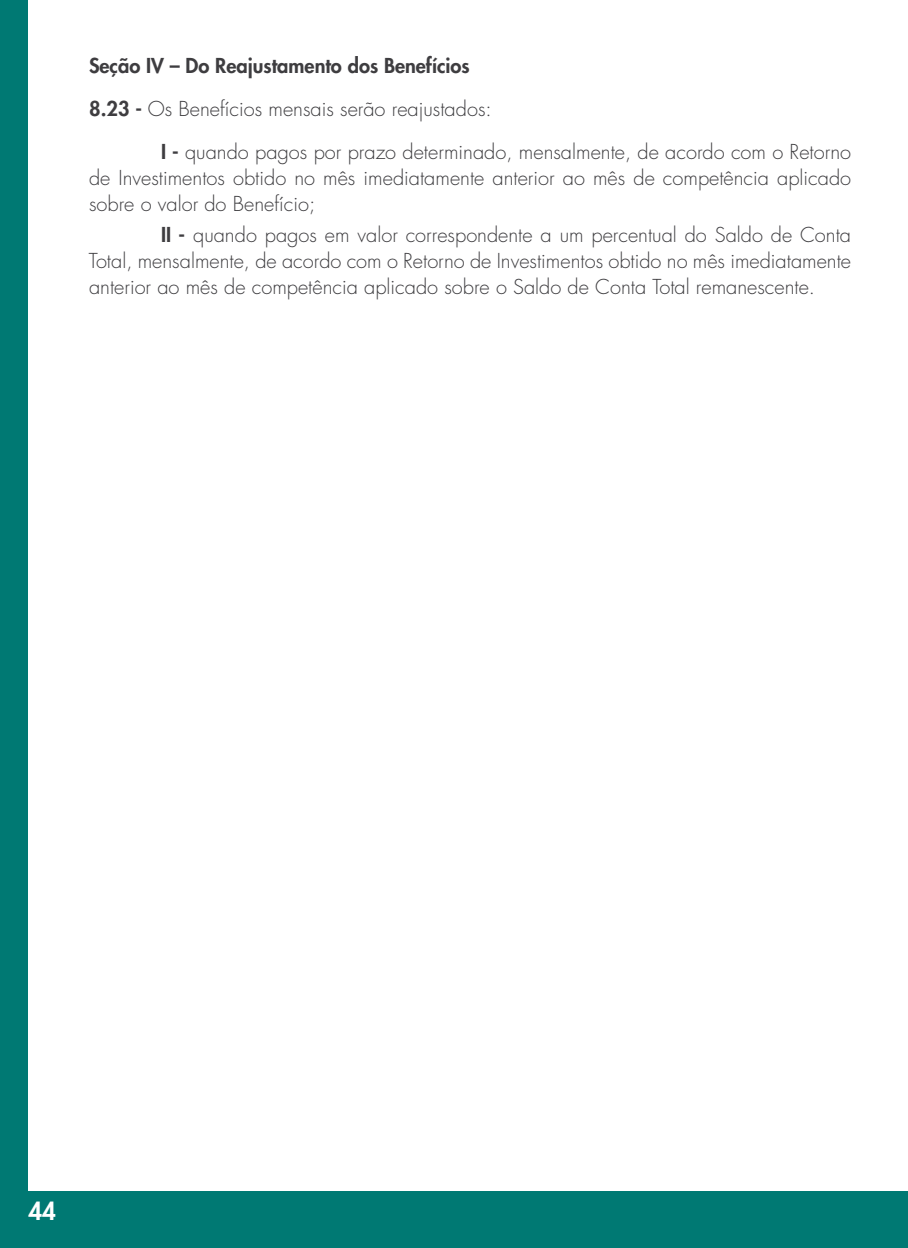
<style>
.page{position:relative;width:908px;height:1248px;background:#fff}
.page>*{position:absolute;margin:0;border:0;box-sizing:border-box;transform-origin:0 0}
.t1{font:800 24px "Futura";color:#fff}
.t2{font:300 20px/26px "Futura";color:#3e3d40}
.t3{font:800 20px "Futura";color:#3e3d40}
.s1{font-weight:800}
</style>
<div class="page">
<div style="left:0;top:0;width:28px;height:1247px;background:#007973"></div>
<div style="left:0;top:1191px;width:907px;height:56px;background:#007973"></div>
<p class="t3" style="left:89px;top:52px;width:382px">Seção IV – Do Reajustamento dos Benefícios</p>
<p class="t2" style="left:89px;top:96px;width:404px"><span class="s1">8.23 -</span> Os Benefícios mensais serão reajustados:</p>
<p class="t2" style="left:161px;top:139px;width:691px"><span class="s1">I -</span> quando pagos por prazo determinado, mensalmente, de acordo com o Retorno</p>
<p class="t2" style="left:89px;top:165px;width:763px">de Investimentos obtido no mês imediatamente anterior ao mês de competência aplicado sobre o valor do Benefício;</p>
<p class="t2" style="left:89px;top:222px;width:763px;text-align:justify;text-indent:72px"><span class="s1">II -</span> quando pagos em valor correspondente a um percentual do Saldo de Conta Total, mensalmente, de acordo com o Retorno de Investimentos obtido no mês imediatamente anterior ao mês de competência aplicado sobre o Saldo de Conta Total remanescente.</p>
<p class="t1" style="left:28px;top:1194px;width:29px">44</p>
</div>
